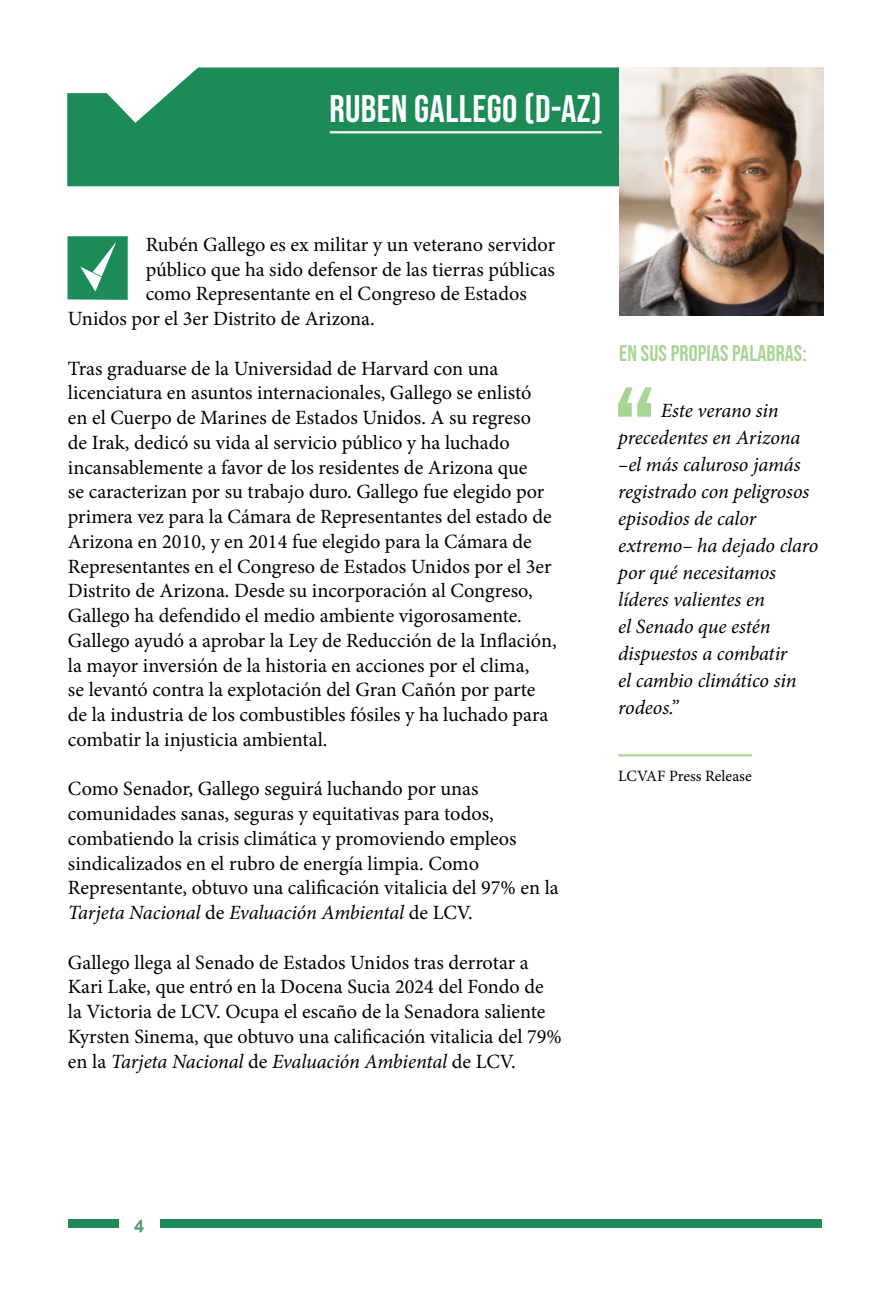
<style>
.page{position:relative;width:891px;height:1296px;background:#fff}
.page>*{position:absolute;margin:0;border:0;box-sizing:border-box;transform-origin:0 0}
.t1{font:38.25px "Bebas Neue";letter-spacing:.01em;color:#fff}
.t2{font:22.5px "Bebas Neue";letter-spacing:.005em;color:#a8d596}
.t3{font:20.25px/24.8px "Minion Pro";color:#000}
.t4{font:italic 20.25px/27px "Minion Pro";letter-spacing:-.005em;color:#000}
.t5{font:700 18px "Raleway";color:#589b72}
.t6{font:15.75px "Minion Pro";color:#000}
.s1{font-style:italic}
</style>
<div class="page">
<svg style="left:67px;top:68px;width:552px;height:118px;background:#2b9262"></svg>
<div style="left:69px;top:1219px;width:753px;height:8px;background:#1d8b58"></div>
<div style="left:119px;top:1200px;width:41px;height:37px;background:#fff"></div>
<svg style="left:618px;top:387px;width:34px;height:30px"></svg>
<div style="left:68px;top:236px;width:60px;height:64px;background:#1d8b58"></div>
<svg style="left:80px;top:242px;width:36px;height:50px"></svg>
<hr style="left:330px;top:131px;width:272px;height:2px;background:#fff">
<hr style="left:618px;top:754px;width:134px;height:2px;background:#a8d596">
<img style="left:619px;top:68px;width:205px;height:248px">
<h1 class="t1" style="left:329px;top:87px;width:274px">RUBEN GALLEGO (D-AZ)</h1>
<p class="t3" style="left:146px;top:232px;width:411px">Rubén Gallego es ex militar y un veterano servidor</p>
<p class="t3" style="left:146px;top:257px;width:411px">público que ha sido defensor de las tierras públicas</p>
<p class="t3" style="left:146px;top:282px;width:383px">como Representante en el Congreso de Estados</p>
<p class="t3" style="left:68px;top:306px;width:308px">Unidos por el 3er Distrito de Arizona.</p>
<p class="t3" style="left:68px;top:356px;width:490px">Tras graduarse de la Universidad de Harvard con una licenciatura en asuntos internacionales, Gallego se enlistó<br>en el Cuerpo de Marines de Estados Unidos. A su regreso<br>de Irak, dedicó su vida al servicio público y ha luchado incansablemente a favor de los residentes de Arizona que<br>se caracterizan por su trabajo duro. Gallego fue elegido por primera vez para la Cámara de Representantes del estado de Arizona en 2010, y en 2014 fue elegido para la Cámara de Representantes en el Congreso de Estados Unidos por el 3er Distrito de Arizona. Desde su incorporación al Congreso, Gallego ha defendido el medio ambiente vigorosamente.<br>Gallego ayudó a aprobar la Ley de Reducción de la Inflación, la mayor inversión de la historia en acciones por el clima,<br>se levantó contra la explotación del Gran Cañón por parte de la industria de los combustibles fósiles y ha luchado para combatir la injusticia ambiental.</p>
<p class="t3" style="left:68px;top:777px;width:492px">Como Senador, Gallego seguirá luchando por unas comunidades sanas, seguras y equitativas para todos, combatiendo la crisis climática y promoviendo empleos sindicalizados en el rubro de energía limpia. Como Representante, obtuvo una calificación vitalicia del 97% en la <span class="s1">Tarjeta Nacional</span> de <span class="s1">Evaluación Ambiental</span> de LCV.</p>
<p class="t3" style="left:68px;top:950px;width:495px">Gallego llega al Senado de Estados Unidos tras derrotar a Kari Lake, que entró en la Docena Sucia 2024 del Fondo de la Victoria de LCV. Ocupa el escaño de la Senadora saliente Kyrsten Sinema, que obtuvo una calificación vitalicia del 79% en la <span class="s1">Tarjeta Nacional</span> de <span class="s1">Evaluación Ambiental</span> de LCV.</p>
<p class="t2" style="left:619px;top:340px;width:189px">EN SUS PROPIAS PALABRAS:</p>
<p class="t4" style="left:618px;top:397px;width:202px;text-indent:42px">Este verano sin precedentes en Arizona –el más caluroso jamás registrado con peligrosos episodios de calor extremo– ha dejado claro por qué necesitamos líderes valientes en<br>el Senado que estén dispuestos a combatir<br>el cambio climático sin rodeos.”</p>
<p class="t6" style="left:618px;top:766px;width:135px">LCVAF Press Release</p>
<p class="t5" style="left:134px;top:1214px;width:12px">4</p>
</div>
